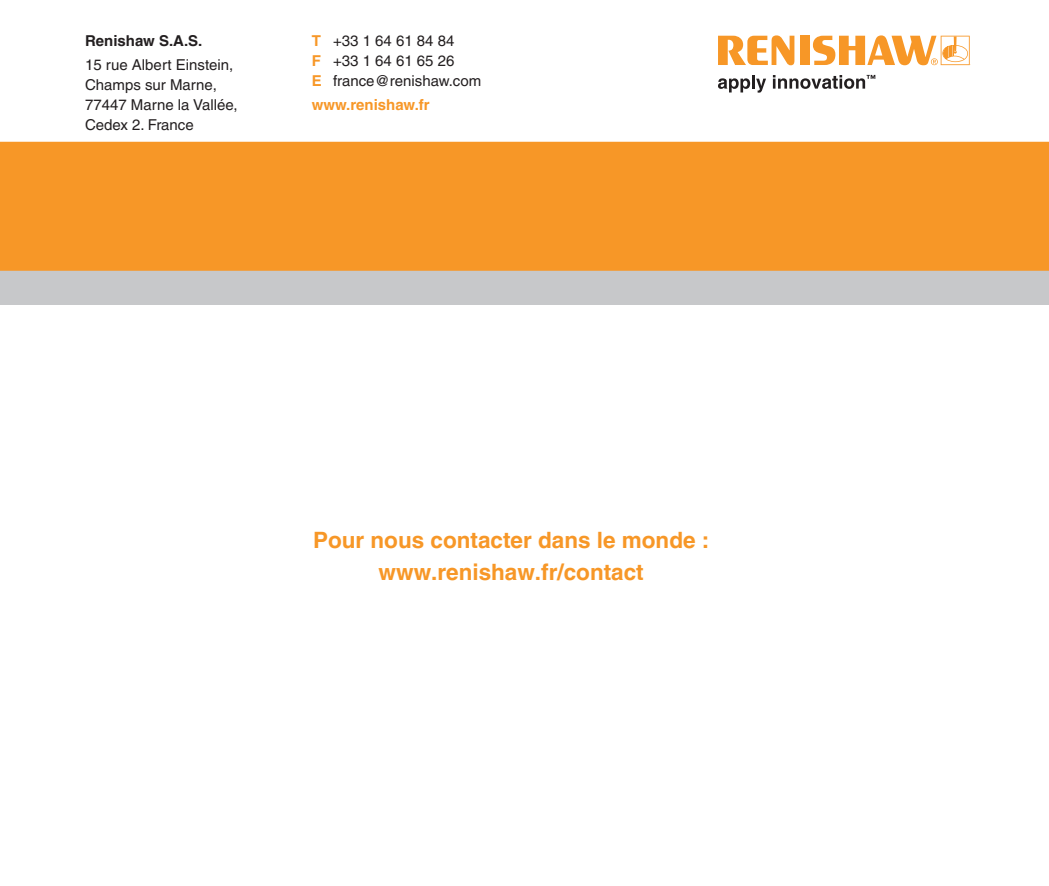
<style>
.page{position:relative;width:1049px;height:886px;background:#fff}
.page>*{position:absolute;margin:0;border:0;box-sizing:border-box;transform-origin:0 0}
.t1{font:700 22.5px/32.5px "Helvetica LT Pro";color:#f79727;text-align:center}
.Address{font:15px "Helvetica LT Pro";color:#231f20}
.Contact_details{font:15px/20px "Helvetica LT Pro";color:#231f20}
.Contact_details-2{font:700 15px "Helvetica LT Pro";color:#f79727}
.Address-2{font:700 15px "Helvetica LT Pro";color:#231f20}
.s1{font-weight:700;color:#f79727}
</style>
<div class="page">
<div style="left:0;top:269px;width:1049px;height:36px;background:#c7c8ca"></div>
<div style="left:0;top:142px;width:1049px;height:129px;background:#f79727"></div>
<svg style="left:718px;top:78px;width:32px;height:14px"></svg>
<hr style="left:752px;top:75px;width:3px;height:14px;background:#231f20">
<svg style="left:756px;top:79px;width:10px;height:14px"></svg>
<svg style="left:718px;top:35px;width:76px;height:30px"></svg>
<div style="left:800px;top:36px;width:9px;height:29px;background:#f79727"></div>
<svg style="left:813px;top:35px;width:157px;height:30px"></svg>
<svg style="left:773px;top:75px;width:102px;height:14px"></svg>
<p class="Address-2" style="left:85px;top:32px;width:119px">Renishaw S.A.S.</p>
<p class="Address" style="left:85px;top:56px;width:150px">15 rue Albert Einstein,</p>
<p class="Address" style="left:85px;top:76px;width:133px">Champs sur Marne,</p>
<p class="Address" style="left:85px;top:96px;width:154px">77447 Marne la Vallée,</p>
<p class="Address" style="left:85px;top:116px;width:110px">Cedex 2. France</p>
<p class="Contact_details" style="left:312px;top:31px;width:171px"><span class="s1">T</span> +33 1 64 61 84 84<br><span class="s1">F</span> +33 1 64 61 65 26<br><span class="s1">E</span> france@renishaw.com</p>
<p class="Contact_details-2" style="left:312px;top:95px;width:119px">www.renishaw.fr</p>
<p class="t1" style="left:313px;top:524px;width:398px">Pour nous contacter dans le monde : www.renishaw.fr/contact</p>
</div>
